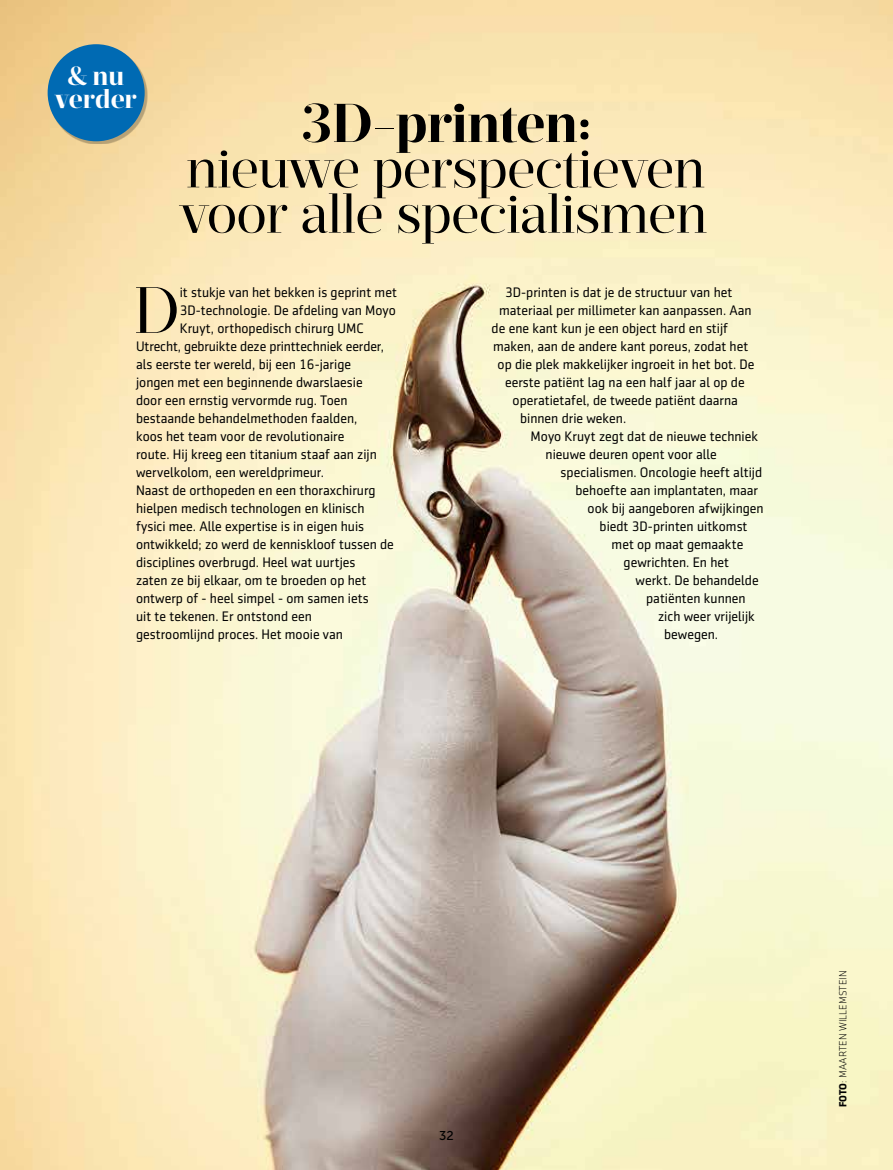
<style>
.page{position:relative;width:893px;height:1170px;background:#fff}
.page>*{position:absolute;margin:0;border:0;box-sizing:border-box;transform-origin:0 0}
.t1{font:65.4px "Prumo Display";color:#000}
.t2{font:54.45px/45.3px "Prumo Display";letter-spacing:-.01em;color:#000}
.t3{font:700 54.45px "Prumo Display";letter-spacing:-.015em;color:#000}
.t4{font:700 26.25px/22.5px "Prumo Display";letter-spacing:-.005em;color:#fff;text-align:center}
.t5{font:13.95px "Sentico Sans DT";color:#000}
.t6{font:12.75px "Museo Sans 500";color:#000}
.t7{font:300 10.5px "Sentico Sans DT";color:#000}
.s1{font-weight:700}
</style>
<div class="page">
<img style="left:0;top:0;width:893px;height:1169px">
<div style="left:50px;top:47px;width:97px;height:97px;background:#000;opacity:.25"></div>
<div style="left:48px;top:44px;width:97px;height:97px;background:#006ab3;border-radius:50%"></div>
<h3 class="t4" style="left:55px;top:66px;width:83px">&amp; nu verder</h3>
<h2 class="t3" style="left:301px;top:90px;width:292px">3D-printen:</h2>
<h2 class="t2" style="left:179px;top:147px;width:529px">nieuwe perspectieven voor alle specialismen</h2>
<h1 class="t1" style="left:133px;top:272px;width:48px">D</h1>
<p class="t5" style="left:180px;top:284px;width:219px">it stukje van het bekken is geprint met</p>
<p class="t5" style="left:180px;top:302px;width:218px">3D-technologie. De afdeling van Moyo</p>
<p class="t5" style="left:180px;top:320px;width:186px">Kruyt, orthopedisch chirurg UMC</p>
<p class="t5" style="left:136px;top:338px;width:249px">Utrecht, gebruikte deze printtechniek eerder,</p>
<p class="t5" style="left:136px;top:356px;width:217px">als eerste ter wereld, bij een 16-jarige</p>
<p class="t5" style="left:136px;top:374px;width:228px">jongen met een beginnende dwarslaesie</p>
<p class="t5" style="left:136px;top:392px;width:213px">door een ernstig vervormde rug. Toen</p>
<p class="t5" style="left:136px;top:410px;width:223px">bestaande behandelmethoden faalden,</p>
<p class="t5" style="left:136px;top:428px;width:210px">koos het team voor de revolutionaire</p>
<p class="t5" style="left:136px;top:446px;width:242px">route. Hij kreeg een titanium staaf aan zijn</p>
<p class="t5" style="left:136px;top:464px;width:189px">wervelkolom, een wereldprimeur.</p>
<p class="t5" style="left:136px;top:482px;width:241px">Naast de orthopeden en een thoraxchirurg</p>
<p class="t5" style="left:136px;top:500px;width:230px">hielpen medisch technologen en klinisch</p>
<p class="t5" style="left:136px;top:518px;width:230px">fysici mee. Alle expertise is in eigen huis</p>
<p class="t5" style="left:136px;top:536px;width:259px">ontwikkeld; zo werd de kenniskloof tussen de</p>
<p class="t5" style="left:136px;top:554px;width:221px">disciplines overbrugd. Heel wat uurtjes</p>
<p class="t5" style="left:136px;top:572px;width:232px">zaten ze bij elkaar, om te broeden op het</p>
<p class="t5" style="left:136px;top:590px;width:234px">ontwerp of - heel simpel - om samen iets</p>
<p class="t5" style="left:136px;top:608px;width:177px">uit te tekenen. Er ontstond een</p>
<p class="t5" style="left:136px;top:626px;width:208px">gestroomlijnd proces. Het mooie van</p>
<p class="t5" style="left:505px;top:284px;width:229px">3D-printen is dat je de structuur van het</p>
<p class="t5" style="left:499px;top:302px;width:254px">materiaal per millimeter kan aanpassen. Aan</p>
<p class="t5" style="left:492px;top:320px;width:238px">de ene kant kun je een object hard en stijf</p>
<p class="t5" style="left:493px;top:338px;width:257px">maken, aan de andere kant poreus, zodat het</p>
<p class="t5" style="left:498px;top:356px;width:258px">op die plek makkelijker ingroeit in het bot. De</p>
<p class="t5" style="left:505px;top:374px;width:241px">eerste patiënt lag na een half jaar al op de</p>
<p class="t5" style="left:513px;top:392px;width:227px">operatietafel, de tweede patiënt daarna</p>
<p class="t5" style="left:520px;top:410px;width:108px">binnen drie weken.</p>
<p class="t5" style="left:531px;top:428px;width:229px">Moyo Kruyt zegt dat de nieuwe techniek</p>
<p class="t5" style="left:546px;top:446px;width:173px">nieuwe deuren opent voor alle</p>
<p class="t5" style="left:561px;top:464px;width:203px">specialismen. Oncologie heeft altijd</p>
<p class="t5" style="left:576px;top:482px;width:184px">behoefte aan implantaten, maar</p>
<p class="t5" style="left:588px;top:500px;width:178px">ook bij aangeboren afwijkingen</p>
<p class="t5" style="left:600px;top:518px;width:149px">biedt 3D-printen uitkomst</p>
<p class="t5" style="left:612px;top:536px;width:133px">met op maat gemaakte</p>
<p class="t5" style="left:624px;top:554px;width:107px">gewrichten. En het</p>
<p class="t5" style="left:636px;top:572px;width:125px">werkt. De behandelde</p>
<p class="t5" style="left:646px;top:590px;width:101px">patiënten kunnen</p>
<p class="t5" style="left:658px;top:608px;width:98px">zich weer vrijelijk</p>
<p class="t5" style="left:664px;top:626px;width:55px">bewegen.</p>
<p class="t6" style="left:439px;top:1128px;width:16px">32</p>
<p class="t7" style="left:837px;top:1107px;width:138px;rotate:-90deg"><span class="s1">FOTO</span>: MAARTEN WILLEMSTEIN</p>
</div>
